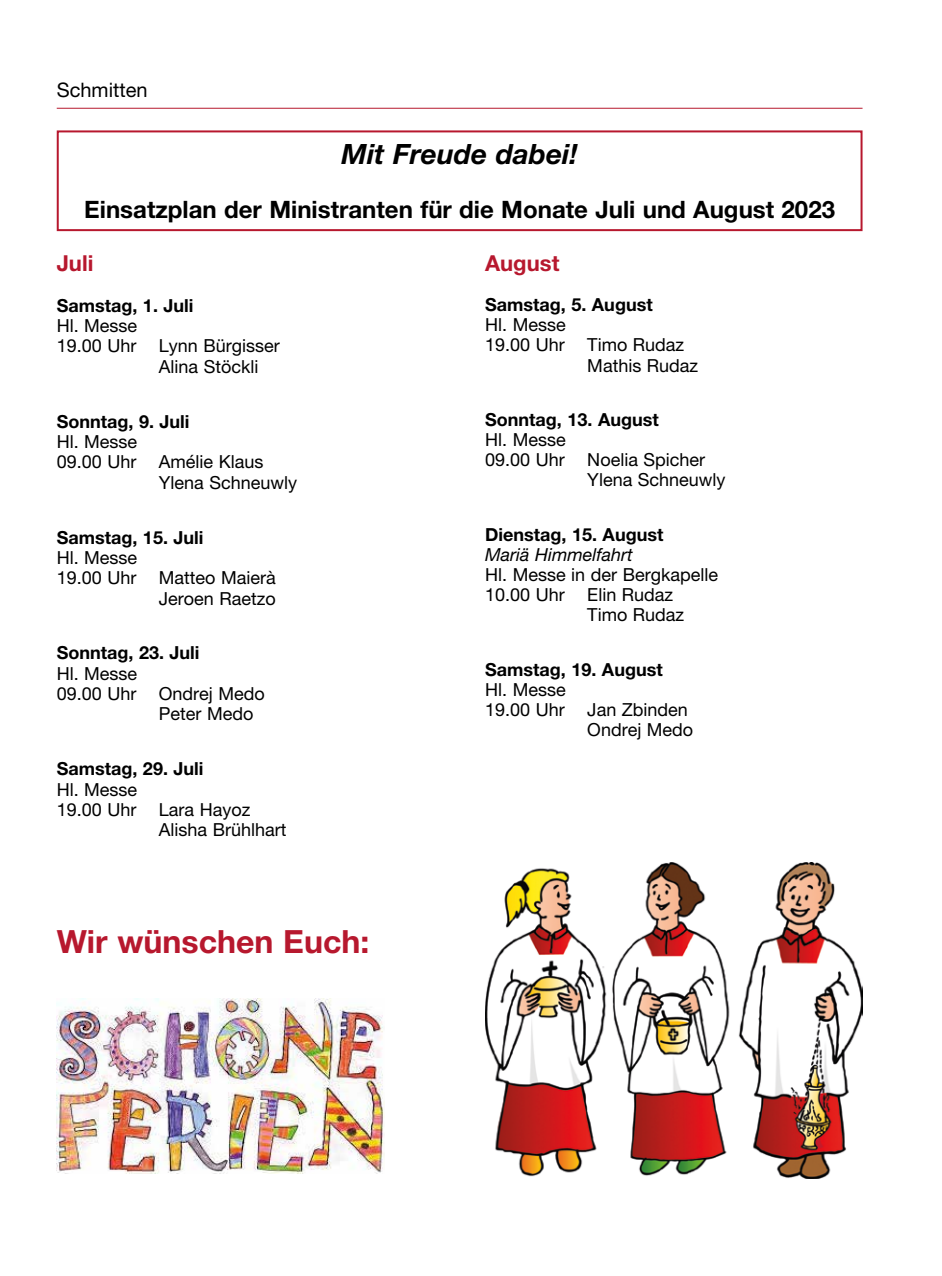
<style>
.page{position:relative;width:942px;height:1276px;background:#fff}
.page>*{position:absolute;margin:0;border:0;box-sizing:border-box;transform-origin:0 0}
.t1{font:700 32px "Helvetica Neue LT Pro";color:#b7182e}
.t2{font:italic 700 28px "Helvetica Neue LT Pro";color:#000}
.t3{font:700 24px "Helvetica Neue LT Pro";color:#000}
.t4{font:700 22px "Helvetica Neue LT Pro";color:#b7182e}
.t5{font:20px "Helvetica Neue LT Pro";color:#000}
.t6{font:18px/20.4px "Helvetica Neue LT Pro";color:#000}
.t7{font:700 18px "Helvetica Neue LT Pro";color:#000}
.t8{font:italic 18px "Helvetica Neue LT Pro";color:#000}
</style>
<div class="page">
<hr style="left:57px;top:108px;width:805px;height:1px;background:#b7182e">
<div style="left:57px;top:130px;width:805px;height:101px;border:2px solid #b7182e"></div>
<img style="left:57px;top:998px;width:327px;height:176px">
<img style="left:485px;top:862px;width:377px;height:317px">
<p class="t5" style="left:57px;top:78px;width:92px">Schmitten</p>
<h2 class="t2" style="left:341px;top:136px;width:237px">Mit Freude dabei!</h2>
<h3 class="t3" style="left:84px;top:194px;width:752px">Einsatzplan der Ministranten für die Monate Juli und August 2023</h3>
<p class="t4" style="left:57px;top:249px;width:38px">Juli</p>
<p class="t7" style="left:57px;top:294px;width:138px">Samstag, 1. Juli</p>
<p class="t6" style="left:57px;top:315px;width:82px">Hl. Messe<br>19.00 Uhr</p>
<p class="t6" style="left:159px;top:335px;width:122px">Lynn Bürgisser<br>Alina Stöckli</p>
<p class="t7" style="left:57px;top:410px;width:134px">Sonntag, 9. Juli</p>
<p class="t6" style="left:57px;top:431px;width:82px">Hl. Messe<br>09.00 Uhr</p>
<p class="t6" style="left:159px;top:451px;width:140px">Amélie Klaus<br>Ylena Schneuwly</p>
<p class="t7" style="left:57px;top:526px;width:148px">Samstag, 15. Juli</p>
<p class="t6" style="left:57px;top:547px;width:82px">Hl. Messe<br>19.00 Uhr</p>
<p class="t6" style="left:159px;top:567px;width:118px">Matteo Maierà<br>Jeroen Raetzo</p>
<p class="t7" style="left:57px;top:642px;width:144px">Sonntag, 23. Juli</p>
<p class="t6" style="left:57px;top:663px;width:82px">Hl. Messe<br>09.00 Uhr</p>
<p class="t6" style="left:159px;top:683px;width:107px">Ondrej Medo<br>Peter Medo</p>
<p class="t7" style="left:57px;top:758px;width:148px">Samstag, 29. Juli</p>
<p class="t6" style="left:57px;top:779px;width:82px">Hl. Messe<br>19.00 Uhr</p>
<p class="t6" style="left:159px;top:799px;width:129px">Lara Hayoz<br>Alisha Brühlhart</p>
<h1 class="t1" style="left:57px;top:921px;width:314px">Wir wünschen Euch:</h1>
<p class="t4" style="left:485px;top:249px;width:76px">August</p>
<p class="t7" style="left:485px;top:294px;width:169px">Samstag, 5. August</p>
<p class="t6" style="left:485px;top:314px;width:82px">Hl. Messe<br>19.00 Uhr</p>
<p class="t6" style="left:587px;top:335px;width:112px">Timo Rudaz<br>Mathis Rudaz</p>
<p class="t7" style="left:485px;top:408px;width:175px">Sonntag, 13. August</p>
<p class="t6" style="left:485px;top:429px;width:82px">Hl. Messe<br>09.00 Uhr</p>
<p class="t6" style="left:587px;top:449px;width:140px">Noelia Spicher<br>Ylena Schneuwly</p>
<p class="t7" style="left:485px;top:523px;width:180px">Dienstag, 15. August</p>
<p class="t8" style="left:485px;top:543px;width:149px">Mariä Himmelfahrt</p>
<p class="t6" style="left:485px;top:564px;width:234px">Hl. Messe in der Bergkapelle<br>10.00 Uhr</p>
<p class="t6" style="left:587px;top:584px;width:98px">Elin Rudaz<br>Timo Rudaz</p>
<p class="t7" style="left:485px;top:658px;width:179px">Samstag, 19. August</p>
<p class="t6" style="left:485px;top:679px;width:82px">Hl. Messe<br>19.00 Uhr</p>
<p class="t6" style="left:587px;top:699px;width:107px">Jan Zbinden<br>Ondrej Medo</p>
</div>
